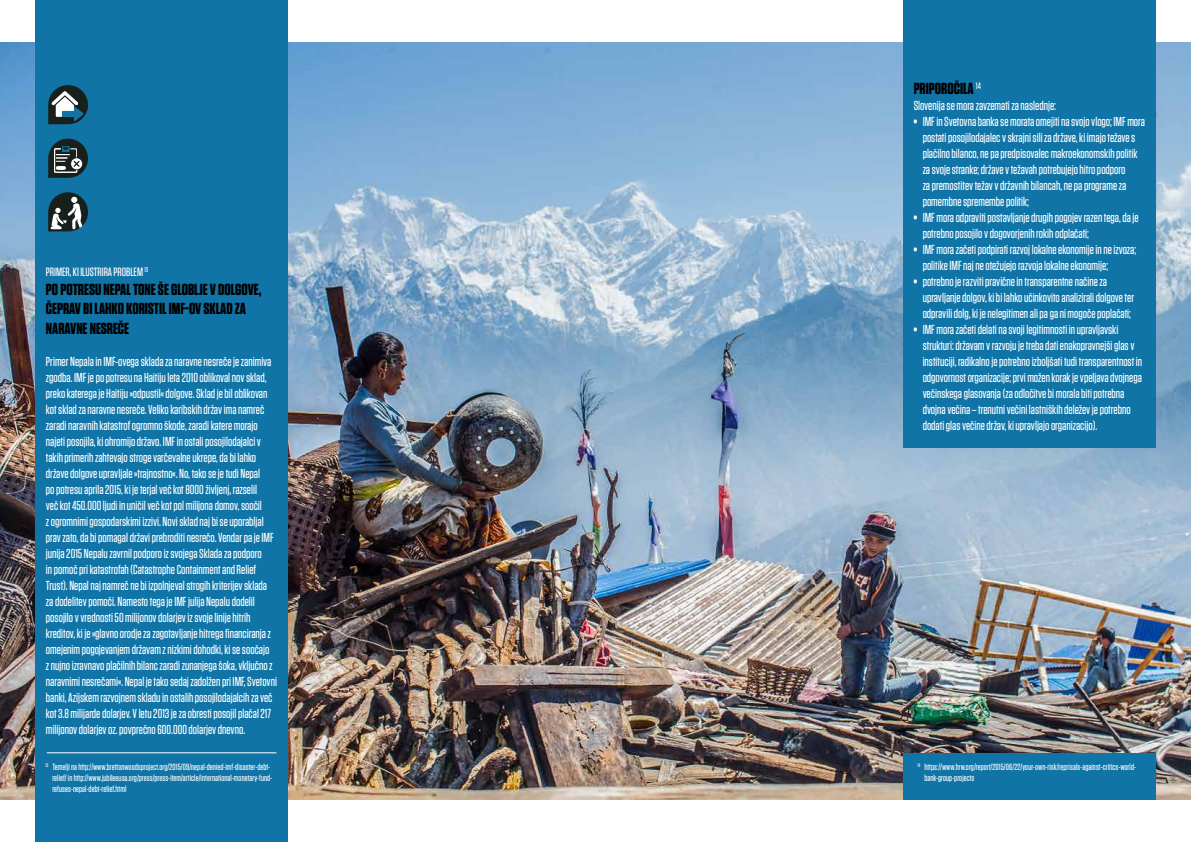
<style>
.page{position:relative;width:1191px;height:842px;background:#fff}
.page>*{position:absolute;margin:0;border:0;box-sizing:border-box;transform-origin:0 0}
.t1{font:700 16px/19.2px "Tungsten";color:#000}
.t2{font:500 13px/16px "Tungsten";color:#fff}
.t3{font:500 12px "Tungsten";color:#fff}
.t4{font:500 9px/11px "Tungsten";letter-spacing:.01em;color:#fff}
.s1{font-weight:900}
</style>
<div class="page">
<img style="left:0;top:43px;width:35px;height:756px">
<img style="left:288px;top:43px;width:903px;height:756px">
<div style="left:35px;top:0;width:253px;height:842px;background:#1074a7"></div>
<hr style="left:47px;top:753px;width:229px;height:1px;background:#fff">
<svg style="left:48px;top:85px;width:40px;height:39px"></svg>
<svg style="left:48px;top:192px;width:40px;height:39px"></svg>
<svg style="left:48px;top:139px;width:40px;height:39px"></svg>
<div style="left:903px;top:753px;width:252px;height:46px;background:#1074a7"></div>
<div style="left:903px;top:0;width:252px;height:448px;background:#1074a7"></div>
<p class="t3" style="left:46px;top:266px;width:104px">PRIMER, KI ILUSTRIRA PROBLEM <sup>13</sup></p>
<p class="t1" style="left:46px;top:281px;width:217px">PO POTRESU NEPAL TONE ŠE GLOBLJE V DOLGOVE,<br>ČEPRAV BI LAHKO KORISTIL IMF-OV SKLAD ZA<br>NARAVNE NESREČE</p>
<p class="t2" style="left:46px;top:353px;width:233px">Primer Nepala in IMF-ovega sklada za naravne nesreče je zanimiva zgodba. IMF je po potresu na Haitiju leta 2010 oblikoval nov sklad, preko katerega je Haitiju »odpustil« dolgove. Sklad je bil oblikovan kot sklad za naravne nesreče. Veliko karibskih držav ima namreč zaradi naravnih katastrof ogromno škode, zaradi katere morajo najeti posojila, ki ohromijo državo. IMF in ostali posojilodajalci v takih primerih zahtevajo stroge varčevalne ukrepe, da bi lahko države dolgove upravljale »trajnostno«. No, tako se je tudi Nepal<br>po potresu aprila 2015, ki je terjal več kot 8000 življenj, razselil<br>več kot 450.000 ljudi in uničil več kot pol milijona domov, soočil<br>z ogromnimi gospodarskimi izzivi. Novi sklad naj bi se uporabljal prav zato, da bi pomagal državi prebroditi nesrečo. Vendar pa je IMF junija 2015 Nepalu zavrnil podporo iz svojega Sklada za podporo<br>in pomoč pri katastrofah (Catastrophe Containment and Relief Trust). Nepal naj namreč ne bi izpolnjeval strogih kriterijev sklada za dodelitev pomoči. Namesto tega je IMF julija Nepalu dodelil posojilo v vrednosti 50 milijonov dolarjev iz svoje linije hitrih kreditov, ki je »glavno orodje za zagotavljanje hitrega financiranja z omejenim pogojevanjem državam z nizkimi dohodki, ki se soočajo<br>z nujno izravnavo plačilnih bilanc zaradi zunanjega šoka, vključno z naravnimi nesrečami«. Nepal je tako sedaj zadolžen pri IMF, Svetovni banki, Azijskem razvojnem skladu in ostalih posojilodajalcih za več kot 3.8 milijarde dolarjev. V letu 2013 je za obresti posojil plačal 217 milijonov dolarjev oz. povprečno 600.000 dolarjev dnevno.</p>
<p class="t1" style="left:913px;top:80px;width:69px">PRIPOROČILA <sup>14</sup></p>
<p class="t2" style="left:913px;top:98px;width:144px">Slovenija se mora zavzemati za naslednje:</p>
<p class="t2" style="left:922px;top:114px;width:224px;text-indent:-9px"><span class="s1">•</span> IMF in Svetovna banka se morata omejiti na svojo vlogo; IMF mora postati posojilodajalec v skrajni sili za države, ki imajo težave s plačilno bilanco, ne pa predpisovalec makroekonomskih politik za svoje stranke; države v težavah potrebujejo hitro podporo<br>za premostitev težav v državnih bilancah, ne pa programe za pomembne spremembe politik;</p>
<p class="t2" style="left:922px;top:210px;width:218px;text-indent:-9px"><span class="s1">•</span> IMF mora odpraviti postavljanje drugih pogojev razen tega, da je potrebno posojilo v dogovorjenih rokih odplačati;</p>
<p class="t2" style="left:922px;top:242px;width:215px;text-indent:-9px"><span class="s1">•</span> IMF mora začeti podpirati razvoj lokalne ekonomije in ne izvoza; politike IMF naj ne otežujejo razvoja lokalne ekonomije;</p>
<p class="t2" style="left:922px;top:274px;width:213px;text-indent:-9px"><span class="s1">•</span> potrebno je razviti pravične in transparentne načine za upravljanje dolgov, ki bi lahko učinkovito analizirali dolgove ter odpravili dolg, ki je nelegitimen ali pa ga ni mogoče poplačati;</p>
<p class="t2" style="left:922px;top:322px;width:221px;text-indent:-9px"><span class="s1">•</span> IMF mora začeti delati na svoji legitimnosti in upravljavski strukturi: državam v razvoju je treba dati enakopravnejši glas v instituciji, radikalno je potrebno izboljšati tudi transparentnost in odgovornost organizacije; prvi možen korak je vpeljava dvojnega večinskega glasovanja (za odločitve bi morala biti potrebna dvojna večina – trenutni večini lastniških deležev je potrebno dodati glas večine držav, ki upravljajo organizacijo).</p>
<p class="t4" style="left:52px;top:761px;width:221px;text-indent:-7px"><sup>13</sup> Temelji na http://www.brettonwoodsproject.org/2015/09/nepal-denied-imf-disaster-debt&shy;relief/ in http://www.jubileeusa.org/press/press-item/article/international-monetary-fund&shy;refuses-nepal-debt-relief.html</p>
<p class="t4" style="left:924px;top:761px;width:213px;text-indent:-7px"><sup>14</sup> https://www.hrw.org/report/2015/06/22/your-own-risk/reprisals-against-critics-world&shy;bank-group-projects</p>
</div>
